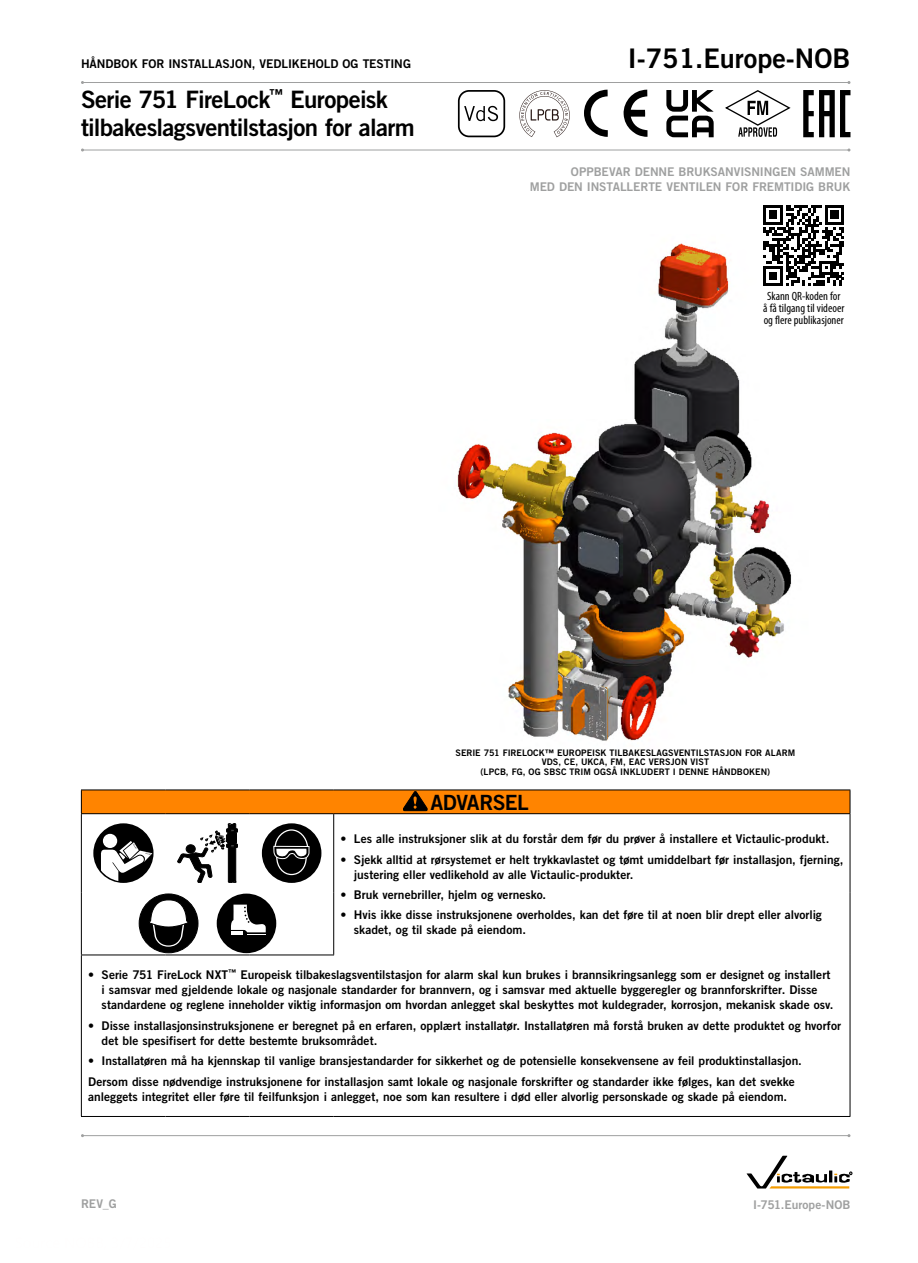
<style>
.page{position:relative;width:918px;height:1263px;background:#fff}
.page>*{position:absolute;margin:0;border:0;box-sizing:border-box;transform-origin:0 0}
.t1{font:27px "Trade Gothic LT Std Bd 2";color:#000}
.t2{font:24px/28.5px "Trade Gothic LT Std Bd 2";letter-spacing:-.03em;color:#000}
.t3{font:21px "Trade Gothic LT Std Bd 2";letter-spacing:-.03em;color:#000}
.t4{font:12px/15px "Trade Gothic LT Std Bd 2";color:#000}
.t5{font:12px/15px "Trade Gothic LT Std Bd 2";letter-spacing:-.01em;color:#9fa0a0;text-align:right}
.t6{font:condensed 12px/12px "Myriad Pro";color:#000;text-align:center}
.t7{font:9px/9.8px "Trade Gothic LT Std Bd 2";letter-spacing:.005em;color:#000;text-align:center}
</style>
<div class="page">
<svg style="left:666px;top:90px;width:48px;height:47px"></svg>
<img style="left:457px;top:243px;width:335px;height:498px">
<div style="left:81px;top:790px;width:769px;height:24px;background:#ff8400"></div>
<hr style="left:81px;top:789px;width:84px;height:1px;background:#000">
<svg style="left:81px;top:790px;width:1px;height:23px"></svg>
<hr style="left:165px;top:789px;width:85px;height:1px;background:#000">
<hr style="left:250px;top:789px;width:84px;height:1px;background:#000">
<hr style="left:334px;top:789px;width:516px;height:1px;background:#000">
<svg style="left:850px;top:790px;width:1px;height:23px"></svg>
<hr style="left:81px;top:813px;width:84px;height:1px;background:#000">
<hr style="left:81px;top:814px;width:1px;height:78px;background:#000">
<hr style="left:165px;top:813px;width:85px;height:1px;background:#000">
<hr style="left:250px;top:813px;width:84px;height:1px;background:#000">
<hr style="left:334px;top:813px;width:516px;height:1px;background:#000">
<hr style="left:333px;top:814px;width:1px;height:78px;background:#000">
<hr style="left:850px;top:814px;width:1px;height:78px;background:#000">
<hr style="left:81px;top:892px;width:1px;height:62px;background:#000">
<hr style="left:333px;top:892px;width:1px;height:62px;background:#000">
<hr style="left:850px;top:892px;width:1px;height:63px;background:#000">
<hr style="left:81px;top:954px;width:84px;height:1px;background:#000">
<hr style="left:81px;top:955px;width:1px;height:161px;background:#000">
<hr style="left:165px;top:954px;width:85px;height:1px;background:#000">
<hr style="left:250px;top:954px;width:84px;height:1px;background:#000">
<hr style="left:850px;top:955px;width:1px;height:161px;background:#000">
<hr style="left:81px;top:1116px;width:84px;height:1px;background:#000">
<hr style="left:165px;top:1116px;width:85px;height:1px;background:#000">
<hr style="left:250px;top:1116px;width:84px;height:1px;background:#000">
<hr style="left:334px;top:1116px;width:516px;height:1px;background:#000">
<svg style="left:403px;top:791px;width:25px;height:20px"></svg>
<svg style="left:93px;top:823px;width:61px;height:60px"></svg>
<svg style="left:178px;top:823px;width:59px;height:60px"></svg>
<div style="left:262px;top:823px;width:59px;height:60px;background:#000;border-radius:50%"></div>
<svg style="left:273px;top:829px;width:37px;height:47px"></svg>
<div style="left:139px;top:894px;width:59px;height:59px;background:#000;border-radius:50%"></div>
<div style="left:139px;top:893px;width:59px;height:60px;border:1px solid #000;border-radius:50%"></div>
<svg style="left:148px;top:899px;width:41px;height:48px"></svg>
<div style="left:217px;top:893px;width:59px;height:60px;background:#000;border-radius:50%"></div>
<svg style="left:231px;top:905px;width:35px;height:30px"></svg>
<svg style="left:763px;top:205px;width:81px;height:81px"></svg>
<hr style="left:82px;top:150px;width:767px;height:1px;background:#9fa0a0">
<hr style="left:82px;top:82px;width:767px;height:1px;background:#9fa0a0">
<svg style="left:747px;top:1156px;width:105px;height:32px"></svg>
<hr style="left:82px;top:1135px;width:767px;height:1px;background:#9fa0a0">
<svg style="left:584px;top:90px;width:24px;height:47px"></svg>
<svg style="left:623px;top:90px;width:25px;height:47px"></svg>
<div style="left:458px;top:90px;width:47px;height:47px;border:2px solid #000;border-radius:10px"></div>
<svg style="left:464px;top:106px;width:34px;height:15px"></svg>
<svg style="left:519px;top:90px;width:51px;height:47px"></svg>
<svg style="left:725px;top:90px;width:66px;height:47px"></svg>
<svg style="left:803px;top:90px;width:47px;height:47px"></svg>
<p class="t4" style="left:81px;top:56px;width:332px">HÅNDBOK FOR INSTALLASJON, VEDLIKEHOLD OG TESTING</p>
<h1 class="t1" style="left:628px;top:41px;width:224px">I-751.Europe-NOB</h1>
<h2 class="t2" style="left:81px;top:84px;width:335px">Serie 751 FireLock<sup>™</sup> Europeisk tilbakeslagsventilstasjon for alarm</h2>
<p class="t5" style="left:530px;top:164px;width:322px">OPPBEVAR DENNE BRUKSANVISNINGEN SAMMEN<br>MED DEN INSTALLERTE VENTILEN FOR FREMTIDIG BRUK</p>
<p class="t6" style="left:763px;top:290px;width:83px">Skann QR-koden for<br>å få tilgang til videoer og flere publikasjoner</p>
<p class="t7" style="left:456px;top:747px;width:341px">SERIE 751 FIRELOCK™ EUROPEISK TILBAKESLAGSVENTILSTASJON FOR ALARM<br>VDS, CE, UKCA, FM, EAC VERSJON VIST<br>(LPCB, FG, OG SBSC TRIM OGSÅ INKLUDERT I DENNE HÅNDBOKEN)</p>
<h3 class="t3" style="left:430px;top:789px;width:100px">ADVARSEL</h3>
<p class="t4" style="left:340px;top:831px;width:490px">• Les alle instruksjoner slik at du forstår dem før du prøver å installere et Victaulic-produkt.</p>
<p class="t4" style="left:354px;top:852px;width:491px;text-indent:-14px">• Sjekk alltid at rørsystemet er helt trykkavlastet og tømt umiddelbart før installasjon, fjerning, justering eller vedlikehold av alle Victaulic-produkter.</p>
<p class="t4" style="left:340px;top:887px;width:207px">• Bruk vernebriller, hjelm og vernesko.</p>
<p class="t4" style="left:354px;top:907px;width:470px;text-indent:-14px">• Hvis ikke disse instruksjonene overholdes, kan det føre til at noen blir drept eller alvorlig skadet, og til skade på eiendom.</p>
<p class="t4" style="left:102px;top:967px;width:733px;text-indent:-14px">• Serie 751 FireLock NXT<sup>™</sup> Europeisk tilbakeslagsventilstasjon for alarm skal kun brukes i brannsikringsanlegg som er designet og installert i samsvar med gjeldende lokale og nasjonale standarder for brannvern, og i samsvar med aktuelle byggeregler og brannforskrifter. Disse standardene og reglene inneholder viktig informasjon om hvordan anlegget skal beskyttes mot kuldegrader, korrosjon, mekanisk skade osv.</p>
<p class="t4" style="left:102px;top:1018px;width:741px;text-indent:-14px">• Disse installasjonsinstruksjonene er beregnet på en erfaren, opplært installatør. Installatøren må forstå bruken av dette produktet og hvorfor det ble spesifisert for dette bestemte bruksområdet.</p>
<p class="t4" style="left:88px;top:1050px;width:715px;line-height:20.4px">• Installatøren må ha kjennskap til vanlige bransjestandarder for sikkerhet og de potensielle konsekvensene av feil produktinstallasjon.<br>Dersom disse nødvendige instruksjonene for installasjon samt lokale og nasjonale forskrifter og standarder ikke følges, kan det svekke</p>
<p class="t4" style="left:88px;top:1089px;width:701px">anleggets integritet eller føre til feilfunksjon i anlegget, noe som kan resultere i død eller alvorlig personskade og skade på eiendom.</p>
<p class="t5" style="left:81px;top:1196px;width:37px">REV_G</p>
<p class="t5" style="left:753px;top:1197px;width:99px">I-751.Europe-NOB</p>
</div>
